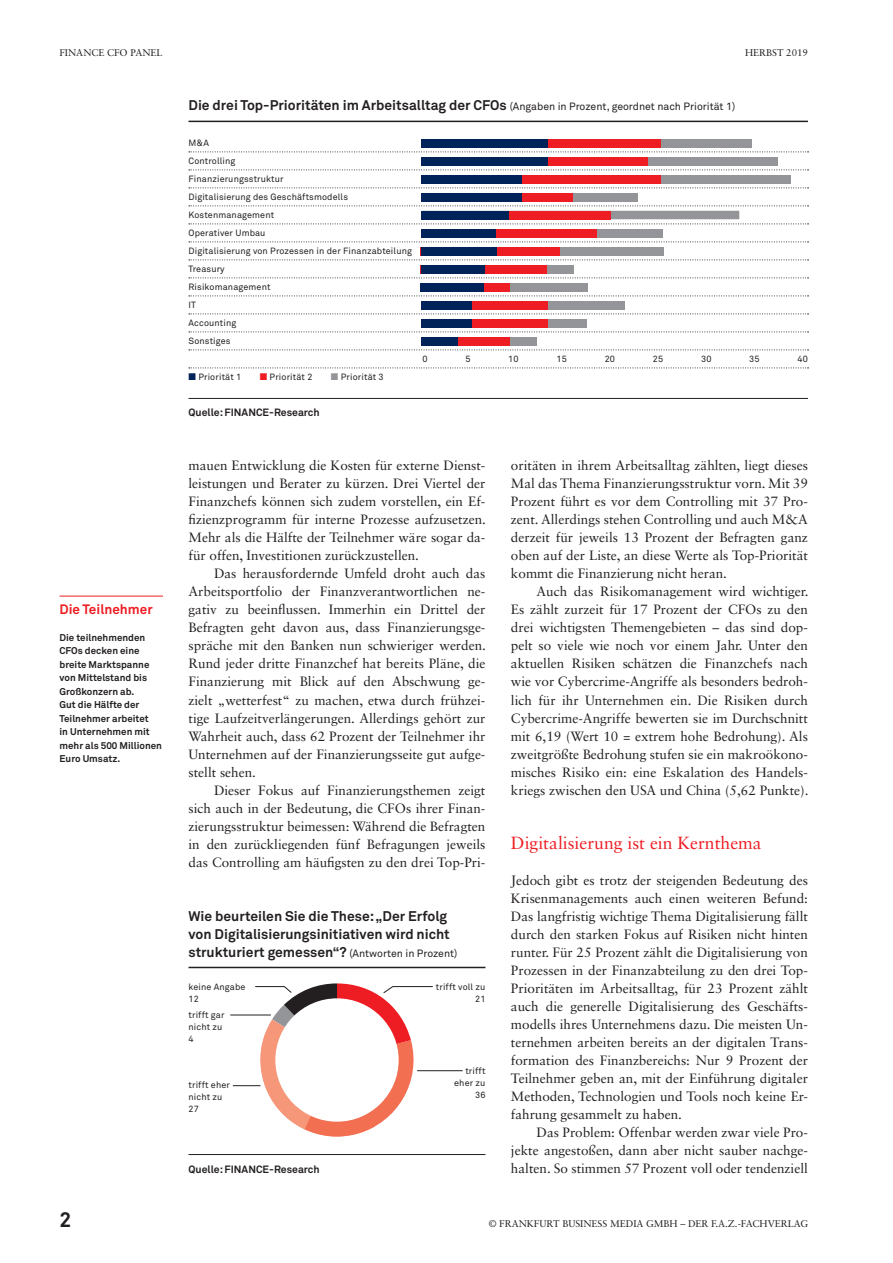
<style>
.page{position:relative;width:893px;height:1263px;background:#fff}
.page>*{position:absolute;margin:0;border:0;box-sizing:border-box;transform-origin:0 0}
.t1{font:700 21px "Akkurat Std";color:#231f20}
.t2{font:17.7px "Sabon LT Std";color:#ee1d23}
.t3{font:700 13.8px/18px "Akkurat Std";color:#231f20}
.t4{font:13.5px/18px "Sabon LT Std";color:#231f20;text-align:justify}
.t5{font:700 13.5px "Akkurat Std";color:#ee1d23}
.t6{font:700 10.5px "Akkurat Std";color:#231f20}
.t7{font:700 9.75px/13.5px "Akkurat Std";color:#231f20}
.t8{font:9.75px "Sabon LT Std";color:#231f20}
.t9{font:9px/18px "Akkurat Std";letter-spacing:.015em;color:#231f20}
.s1{font-weight:400;font-size:10.5px}
.s2{font-family:"European Pi Three";color:#002359}
.s3{font-family:"European Pi Three";color:#ee1d23}
.s4{font-family:"European Pi Three";color:#939598}
</style>
<div class="page">
<hr style="left:60px;top:596px;width:103px;height:1px;background:#ee1d23">
<hr style="left:189px;top:121px;width:619px;height:1px;background:#231f20">
<svg style="left:189px;top:152px;width:619px;height:1px"></svg>
<svg style="left:189px;top:170px;width:619px;height:1px"></svg>
<svg style="left:189px;top:188px;width:619px;height:1px"></svg>
<svg style="left:189px;top:242px;width:619px;height:1px"></svg>
<svg style="left:189px;top:260px;width:619px;height:1px"></svg>
<svg style="left:189px;top:278px;width:619px;height:1px"></svg>
<svg style="left:189px;top:296px;width:619px;height:1px"></svg>
<svg style="left:189px;top:314px;width:619px;height:1px"></svg>
<svg style="left:189px;top:332px;width:619px;height:1px"></svg>
<svg style="left:189px;top:350px;width:619px;height:1px"></svg>
<svg style="left:189px;top:368px;width:619px;height:1px"></svg>
<hr style="left:189px;top:398px;width:619px;height:1px;background:#231f20">
<div style="left:421px;top:139px;width:330px;height:8px;background:#939598"></div>
<div style="left:421px;top:157px;width:357px;height:8px;background:#939598"></div>
<div style="left:421px;top:175px;width:370px;height:8px;background:#939598"></div>
<div style="left:421px;top:193px;width:217px;height:8px;background:#939598"></div>
<svg style="left:189px;top:206px;width:619px;height:19px"></svg>
<div style="left:421px;top:229px;width:242px;height:8px;background:#939598"></div>
<div style="left:421px;top:247px;width:243px;height:8px;background:#939598"></div>
<div style="left:421px;top:265px;width:153px;height:8px;background:#939598"></div>
<div style="left:421px;top:283px;width:166px;height:8px;background:#939598"></div>
<div style="left:421px;top:301px;width:204px;height:8px;background:#939598"></div>
<div style="left:421px;top:319px;width:166px;height:8px;background:#939598"></div>
<div style="left:421px;top:337px;width:115px;height:8px;background:#939598"></div>
<div style="left:421px;top:139px;width:239px;height:8px;background:#ee1d23"></div>
<div style="left:421px;top:157px;width:227px;height:8px;background:#ee1d23"></div>
<div style="left:421px;top:175px;width:239px;height:8px;background:#ee1d23"></div>
<div style="left:421px;top:193px;width:151px;height:8px;background:#ee1d23"></div>
<div style="left:421px;top:211px;width:189px;height:8px;background:#ee1d23"></div>
<div style="left:421px;top:229px;width:176px;height:8px;background:#ee1d23"></div>
<div style="left:421px;top:247px;width:139px;height:8px;background:#ee1d23"></div>
<div style="left:421px;top:265px;width:126px;height:8px;background:#ee1d23"></div>
<div style="left:421px;top:283px;width:88px;height:8px;background:#ee1d23"></div>
<div style="left:421px;top:301px;width:126px;height:8px;background:#ee1d23"></div>
<div style="left:421px;top:319px;width:126px;height:8px;background:#ee1d23"></div>
<div style="left:421px;top:337px;width:89px;height:8px;background:#ee1d23"></div>
<div style="left:421px;top:139px;width:127px;height:8px;background:#002359"></div>
<div style="left:421px;top:157px;width:126px;height:8px;background:#002359"></div>
<div style="left:421px;top:175px;width:101px;height:8px;background:#002359"></div>
<div style="left:421px;top:193px;width:100px;height:8px;background:#002359"></div>
<div style="left:421px;top:211px;width:87px;height:8px;background:#002359"></div>
<div style="left:421px;top:229px;width:75px;height:8px;background:#002359"></div>
<div style="left:421px;top:247px;width:76px;height:8px;background:#002359"></div>
<div style="left:421px;top:265px;width:63px;height:8px;background:#002359"></div>
<div style="left:421px;top:283px;width:63px;height:8px;background:#002359"></div>
<div style="left:421px;top:301px;width:50px;height:8px;background:#002359"></div>
<div style="left:421px;top:319px;width:50px;height:8px;background:#002359"></div>
<div style="left:421px;top:337px;width:37px;height:8px;background:#002359"></div>
<hr style="left:189px;top:967px;width:296px;height:1px;background:#231f20">
<hr style="left:189px;top:1154px;width:296px;height:1px;background:#231f20">
<hr style="left:230px;top:1015px;width:41px;height:1px;background:#231f20">
<hr style="left:417px;top:1070px;width:46px;height:1px;background:#231f20">
<svg style="left:233px;top:983px;width:200px;height:154px"></svg>
<p class="t8" style="left:60px;top:47px;width:104px">FINANCE CFO PANEL</p>
<p class="t8" style="left:745px;top:47px;width:16px">Herbst</p>
<p class="t8" style="left:786px;top:47px;width:23px">2019</p>
<p class="t5" style="left:60px;top:601px;width:95px">Die Teilnehmer</p>
<p class="t7" style="left:60px;top:630px;width:104px">Die teilnehmenden<br>CFOs decken eine breite Marktspanne von Mittelstand bis<br>Großkonzern ab.<br>Gut die Hälfte der<br>Teilnehmer arbeitet<br>in Unternehmen mit mehr als 500 Millionen<br>Euro Umsatz.</p>
<p class="t3" style="left:189px;top:96px;width:548px">Die drei Top-Prioritäten im Arbeitsalltag der CFOs <span class="s1">(Angaben in Prozent, geordnet nach Priorität 1)</span></p>
<p class="t9" style="left:189px;top:134px;width:225px">M&amp;A<br>Controlling<br>Finanzierungsstruktur<br>Digitalisierung des Geschäftsmodells<br>Kostenmanagement<br>Operativer Umbau<br>Digitalisierung von Prozessen in der Finanzabteilung<br>Treasury<br>Risikomanagement<br>IT<br>Accounting<br>Sonstiges</p>
<p class="t9" style="left:422px;top:350px;width:7px">0</p>
<p class="t9" style="left:465px;top:350px;width:7px">5</p>
<p class="t9" style="left:508px;top:350px;width:12px">10</p>
<p class="t9" style="left:556px;top:350px;width:12px">15</p>
<p class="t9" style="left:605px;top:350px;width:12px">20</p>
<p class="t9" style="left:653px;top:350px;width:12px">25</p>
<p class="t9" style="left:701px;top:350px;width:12px">30</p>
<p class="t9" style="left:749px;top:350px;width:12px">35</p>
<p class="t9" style="left:797px;top:350px;width:12px">40</p>
<p class="t9" style="left:189px;top:368px;width:54px"><span class="s2">M</span> Priorität 1</p>
<p class="t9" style="left:260px;top:368px;width:54px"><span class="s3">M</span> Priorität 2</p>
<p class="t9" style="left:331px;top:368px;width:54px"><span class="s4">M</span> Priorität 3</p>
<p class="t6" style="left:189px;top:406px;width:133px">Quelle: FINANCE-Research</p>
<p class="t4" style="left:189px;top:457px;width:299px">mauen Entwicklung die Kosten für externe Dienst&shy;leistungen und Berater zu kürzen. Drei Viertel der Finanzchefs können sich zudem vorstellen, ein Ef&shy;fizienzprogramm für interne Prozesse aufzusetzen.<br>Mehr als die Hälfte der Teilnehmer wäre sogar da&shy;für offen, Investitionen zurückzustellen.</p>
<p class="t4" style="left:189px;top:565px;width:299px;text-indent:26px">Das herausfordernde Umfeld droht auch das Arbeitsportfolio der Finanzverantwortlichen ne&shy;gativ zu beeinflussen. Immerhin ein Drittel der Befragten geht davon aus, dass Finanzierungsge&shy;spräche mit den Banken nun schwieriger werden.<br>Rund jeder dritte Finanzchef hat bereits Pläne, die Finanzierung mit Blick auf den Abschwung ge&shy;zielt „wetterfest“ zu machen, etwa durch frühzei&shy;tige Laufzeitverlängerungen. Allerdings gehört zur Wahrheit auch, dass 62 Prozent der Teilnehmer ihr Unternehmen auf der Finanzierungsseite gut aufge&shy;stellt sehen.</p>
<p class="t4" style="left:189px;top:781px;width:298px;text-indent:26px">Dieser Fokus auf Finanzierungsthemen zeigt sich auch in der Bedeutung, die CFOs ihrer Finan&shy;zierungsstruktur beimessen: Während die Befragten in den zurückliegenden fünf Befragungen jeweils das Controlling am häufigsten zu den drei Top-Pri-</p>
<p class="t3" style="left:189px;top:906px;width:270px">Wie beurteilen Sie die These: „Der Erfolg von Digitalisierungsinitiativen wird nicht strukturiert gemessen“? <span class="s1">(Antworten in Prozent)</span></p>
<p class="t9" style="left:189px;top:981px;width:59px;line-height:12px">keine Angabe<br>12</p>
<p class="t9" style="left:189px;top:1009px;width:38px;line-height:12px">trifft gar nicht zu<br>4</p>
<p class="t9" style="left:189px;top:1079px;width:43px;line-height:12px">trifft eher nicht zu<br>27</p>
<p class="t6" style="left:189px;top:1162px;width:133px">Quelle: FINANCE-Research</p>
<p class="t9" style="left:436px;top:981px;width:51px;line-height:12px;text-align:right">trifft voll zu<br>21</p>
<p class="t9" style="left:454px;top:1064px;width:33px;line-height:12px;text-align:right">trifft eher zu<br>36</p>
<p class="t4" style="left:511px;top:457px;width:298px">oritäten in ihrem Arbeitsalltag zählten, liegt dieses Mal das Thema Finanzierungsstruktur vorn. Mit 39<br>Prozent führt es vor dem Controlling mit 37 Pro&shy;zent. Allerdings stehen Controlling und auch M&amp;A derzeit für jeweils 13 Prozent der Befragten ganz oben auf der Liste, an diese Werte als Top-Priorität kommt die Finanzierung nicht heran.</p>
<p class="t4" style="left:511px;top:583px;width:299px;text-indent:26px">Auch das Risikomanagement wird wichtiger.<br>Es zählt zurzeit für 17 Prozent der CFOs zu den drei wichtigsten Themengebieten – das sind dop&shy;pelt so viele wie noch vor einem Jahr. Unter den aktuellen Risiken schätzen die Finanzchefs nach wie vor Cybercrime-Angriffe als besonders bedroh&shy;lich für ihr Unternehmen ein. Die Risiken durch Cybercrime-Angriffe bewerten sie im Durchschnitt mit 6,19 (Wert 10 = extrem hohe Bedrohung). Als zweitgrößte Bedrohung stufen sie ein makroökono&shy;misches Risiko ein: eine Eskalation des Handels&shy;kriegs zwischen den USA und China (5,62 Punkte).</p>
<h2 class="t2" style="left:511px;top:832px;width:252px">Digitalisierung ist ein Kernthema</h2>
<p class="t4" style="left:511px;top:871px;width:298px">Jedoch gibt es trotz der steigenden Bedeutung des Krisenmanagements auch einen weiteren Befund:<br>Das langfristig wichtige Thema Digitalisierung fällt durch den starken Fokus auf Risiken nicht hinten runter. Für 25 Prozent zählt die Digitalisierung von Prozessen in der Finanzabteilung zu den drei Top-Prioritäten im Arbeitsalltag, für 23 Prozent zählt auch die generelle Digitalisierung des Geschäfts&shy;modells ihres Unternehmens dazu. Die meisten Un&shy;ternehmen arbeiten bereits an der digitalen Trans&shy;formation des Finanzbereichs: Nur 9 Prozent der Teilnehmer geben an, mit der Einführung digitaler Methoden, Technologien und Tools noch keine Er&shy;fahrung gesammelt zu haben.</p>
<p class="t4" style="left:511px;top:1123px;width:298px;text-indent:26px">Das Problem: Offenbar werden zwar viele Pro&shy;jekte angestoßen, dann aber nicht sauber nachge&shy;halten. So stimmen 57 Prozent voll oder tendenziell</p>
<h1 class="t1" style="left:60px;top:1206px;width:13px">2</h1>
<p class="t8" style="left:489px;top:1217px;width:321px">© FRANKFURT BUSINESS MEDIA GMBH – DER F.A.Z.-FACHVERLAG</p>
</div>
